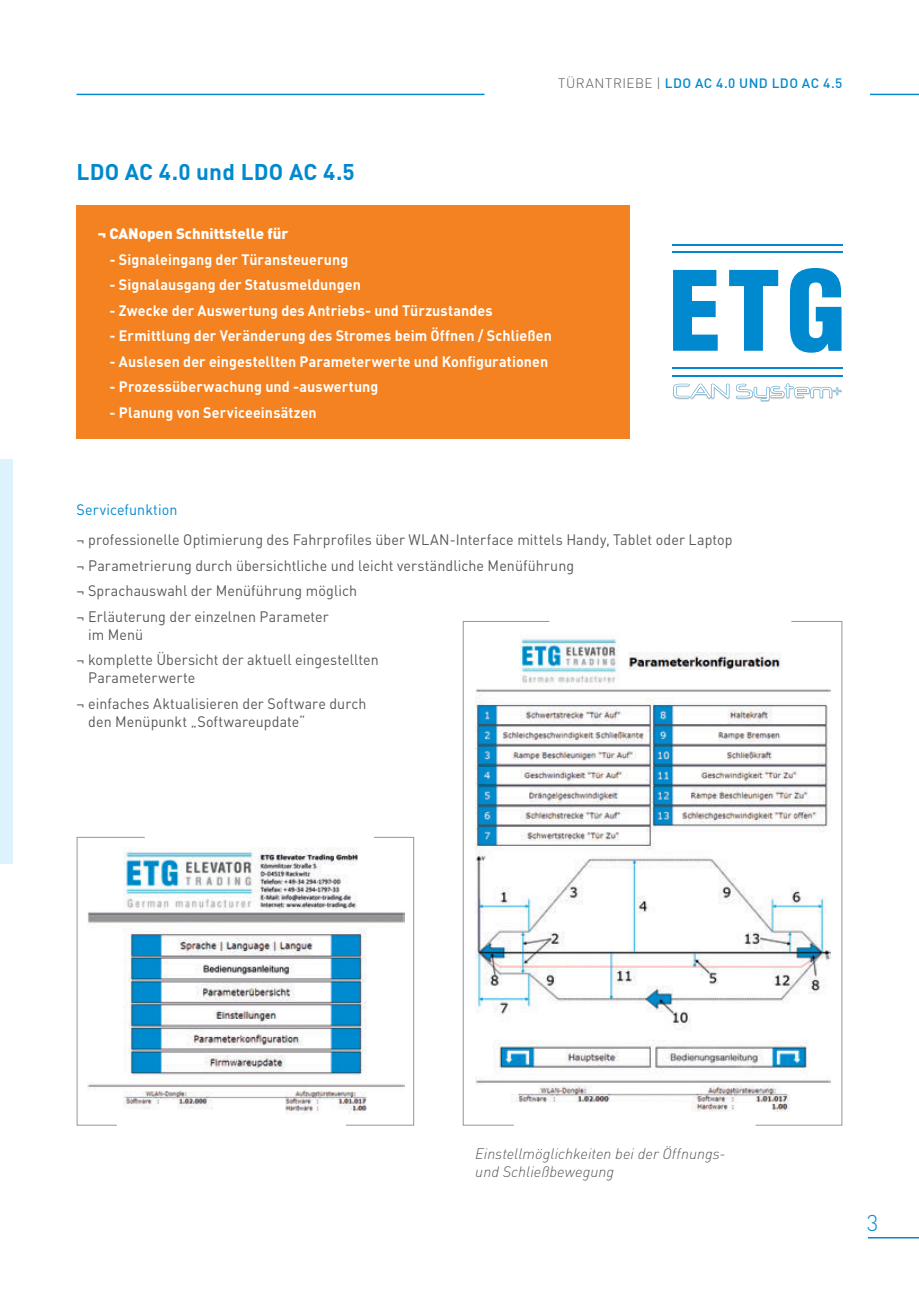
<style>
.page{position:relative;width:919px;height:1289px;background:#fff}
.page>*{position:absolute;margin:0;border:0;box-sizing:border-box;transform-origin:0 0}
.t1{font:700 22.5px "DIN";letter-spacing:.01em;color:#0089cf}
.t2{font:300 22.5px "DIN";color:#0089cf}
.t3{font:700 15px "DIN";letter-spacing:.01em;color:#fff;scale:.95 1}
.t4{font:15px/25.5px "DIN";letter-spacing:.005em;color:#57585a}
.t5{font:15px/25.5px "DIN";letter-spacing:.005em;color:#57585a;scale:.95 1}
.t6{font:italic 300 15px/18px "DIN";letter-spacing:.005em;color:#57585a}
.t7{font:900 15px "DIN";color:#fff}
.t8{font:15px "DIN";letter-spacing:.005em;color:#0089cf;scale:.95 1}
.t9{font:500 13.5px "DIN";letter-spacing:.035em;color:#0089cf}
.s1{font-weight:300;color:#57585a}
</style>
<div class="page">
<hr style="left:867px;top:1236px;width:51px;height:2px;background:#0089cf">
<hr style="left:77px;top:94px;width:407px;height:1px;background:#0089cf">
<hr style="left:870px;top:94px;width:48px;height:1px;background:#0089cf">
<div style="left:0;top:459px;width:13px;height:404px;background:#dcf2fc"></div>
<div style="left:77px;top:205px;width:552px;height:234px;background:#f58220"></div>
<img style="left:675px;top:383px;width:55px;height:17px">
<svg style="left:673px;top:384px;width:56px;height:14px"></svg>
<svg style="left:736px;top:383px;width:105px;height:18px"></svg>
<svg style="left:673px;top:270px;width:44px;height:81px"></svg>
<svg style="left:729px;top:270px;width:49px;height:81px"></svg>
<svg style="left:789px;top:268px;width:52px;height:85px"></svg>
<hr style="left:672px;top:243px;width:170px;height:2px;background:#0089cf">
<hr style="left:672px;top:251px;width:170px;height:2px;background:#0089cf">
<hr style="left:672px;top:367px;width:170px;height:2px;background:#0089cf">
<hr style="left:672px;top:374px;width:170px;height:2px;background:#0089cf">
<img style="left:550px;top:638px;width:204px;height:474px">
<svg style="left:462px;top:621px;width:88px;height:504px"></svg>
<svg style="left:754px;top:621px;width:88px;height:504px"></svg>
<img style="left:145px;top:847px;width:200px;height:267px">
<svg style="left:76px;top:836px;width:69px;height:289px"></svg>
<svg style="left:345px;top:836px;width:69px;height:289px"></svg>
<h1 class="t1" style="left:77px;top:157px;width:280px">LDO AC 4.0 und LDO AC 4.5</h1>
<p class="t9" style="left:558px;top:74px;width:286px"><span class="s1">TÜRANTRIEBE |</span> LDO AC 4.0 UND LDO AC 4.5</p>
<p class="t7" style="left:98px;top:224px;width:192px">¬ CANopen Schnittstelle für</p>
<p class="t3" style="left:109px;top:249px;width:253px">- Signaleingang der Türansteuerung</p>
<p class="t3" style="left:109px;top:275px;width:266px">- Signalausgang der Statusmeldungen</p>
<p class="t3" style="left:109px;top:300px;width:405px">- Zwecke der Auswertung des Antriebs- und Türzustandes</p>
<p class="t3" style="left:109px;top:326px;width:467px">- Ermittlung der Veränderung des Stromes beim Öffnen / Schließen</p>
<p class="t3" style="left:109px;top:351px;width:463px">- Auslesen der eingestellten Parameterwerte und Konfigurationen</p>
<p class="t3" style="left:109px;top:377px;width:284px">- Prozessüberwachung und -auswertung</p>
<p class="t3" style="left:109px;top:402px;width:219px">- Planung von Serviceeinsätzen</p>
<p class="t8" style="left:77px;top:500px;width:108px">Servicefunktion</p>
<p class="t4" style="left:77px;top:526px;width:657px">¬ professionelle Optimierung des Fahrprofiles über WLAN-Interface mittels Handy, Tablet oder Laptop ¬ Parametrierung durch übersichtliche und leicht verständliche Menüführung<br>¬ Sprachauswahl der Menüführung möglich<br>¬ Erläuterung der einzelnen Parameter</p>
<p class="t5" style="left:77px;top:621px;width:319px;text-indent:12px">im Menü<br>¬ komplette Übersicht der aktuell eingestellten</p>
<p class="t5" style="left:77px;top:664px;width:307px;text-indent:12px">Parameterwerte<br>¬ einfaches Aktualisieren der Software durch</p>
<p class="t5" style="left:88px;top:708px;width:230px">den Menüpunkt „Softwareupdate“</p>
<p class="t6" style="left:475px;top:1144px;width:252px">Einstellmöglichkeiten bei der Öffnungs&shy;und Schließbewegung</p>
<h1 class="t2" style="left:866px;top:1208px;width:13px">3</h1>
</div>
